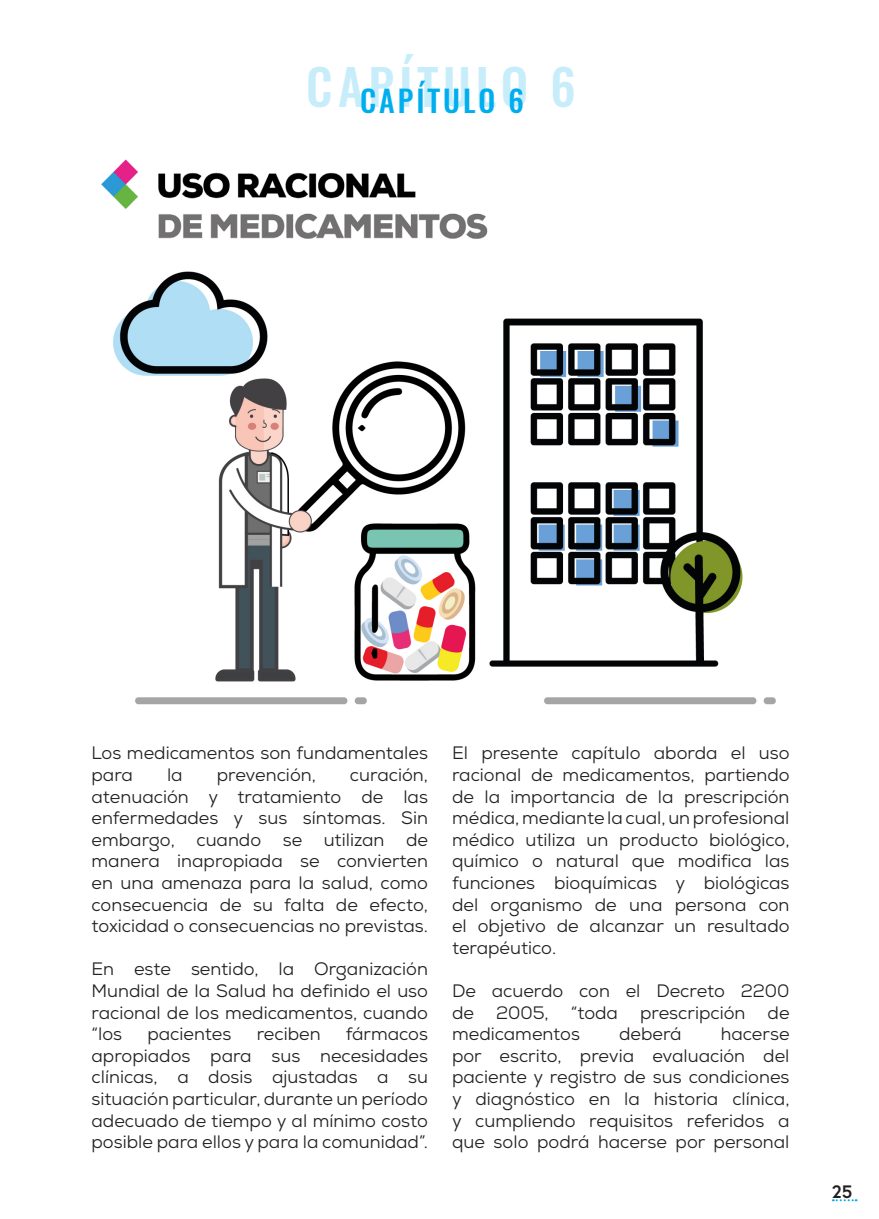
<style>
.page{position:relative;width:879px;height:1219px;background:#fff}
.page>*{position:absolute;margin:0;border:0;box-sizing:border-box;transform-origin:0 0}
.t1{font:500 49.2px "Oswald";letter-spacing:.1em;color:#00aeef}
.t2{font:500 30px "Oswald";letter-spacing:.1em;color:#00aeef}
.t3{font:18px/21.6px "Nexa";color:#231f20;text-align:justify}
.t4{font:700 18px "Europa";color:#231f20}
</style>
<div class="page">
<svg style="left:833px;top:1199px;width:23px;height:2px"></svg>
<img style="left:113px;top:271px;width:663px;height:434px">
<img style="left:101px;top:159px;width:387px;height:80px">
<h1 class="t1" style="left:307px;top:52px;width:270px">CAPÍTULO 6</h1>
<p class="t2" style="left:360px;top:80px;width:165px">CAPÍTULO 6</p>
<p class="t3" style="left:92px;top:742px;width:338px">Los medicamentos son fundamentales para</p>
<p class="t3" style="left:92px;top:764px;width:338px;text-indent:258px">curación, atenuación y tratamiento de las enfermedades y sus síntomas. Sin embargo, cuando se utilizan de manera inapropiada se convierten en una amenaza para la salud, como consecuencia de su falta de efecto, toxicidad o consecuencias no previstas.</p>
<p class="t3" style="left:92px;top:958px;width:338px">En este sentido, la Organización Mundial de la Salud ha definido el uso racional de los medicamentos, cuando “los</p>
<p class="t3" style="left:167px;top:764px;width:17px">la</p>
<p class="t3" style="left:217px;top:764px;width:101px">prevención,</p>
<p class="t3" style="left:147px;top:1023px;width:85px">pacientes</p>
<p class="t3" style="left:257px;top:1023px;width:65px">reciben</p>
<p class="t3" style="left:92px;top:1023px;width:338px;text-indent:254px">fármacos apropiados para sus necesidades clínicas, a dosis ajustadas a su situación particular, durante un período adecuado de tiempo y al mínimo costo posible para ellos y para la comunidad”.</p>
<p class="t3" style="left:452px;top:742px;width:339px">El presente capítulo aborda el uso racional de medicamentos, partiendo de la importancia de la prescripción médica, mediante la cual, un profesional médico utiliza un producto biológico, químico o natural que modifica las funciones bioquímicas y biológicas del organismo de una persona con el objetivo de alcanzar un resultado terapéutico.</p>
<p class="t3" style="left:452px;top:980px;width:339px">De acuerdo con el Decreto 2200 de 2005, “toda prescripción de medicamentos</p>
<p class="t3" style="left:619px;top:1023px;width:64px">deberá</p>
<p class="t3" style="left:452px;top:1023px;width:339px;text-indent:269px">hacerse por escrito, previa evaluación del paciente y registro de sus condiciones y diagnóstico en la historia clínica, y cumpliendo requisitos referidos a que solo podrá hacerse por personal</p>
<p class="t4" style="left:832px;top:1180px;width:22px">25</p>
</div>
